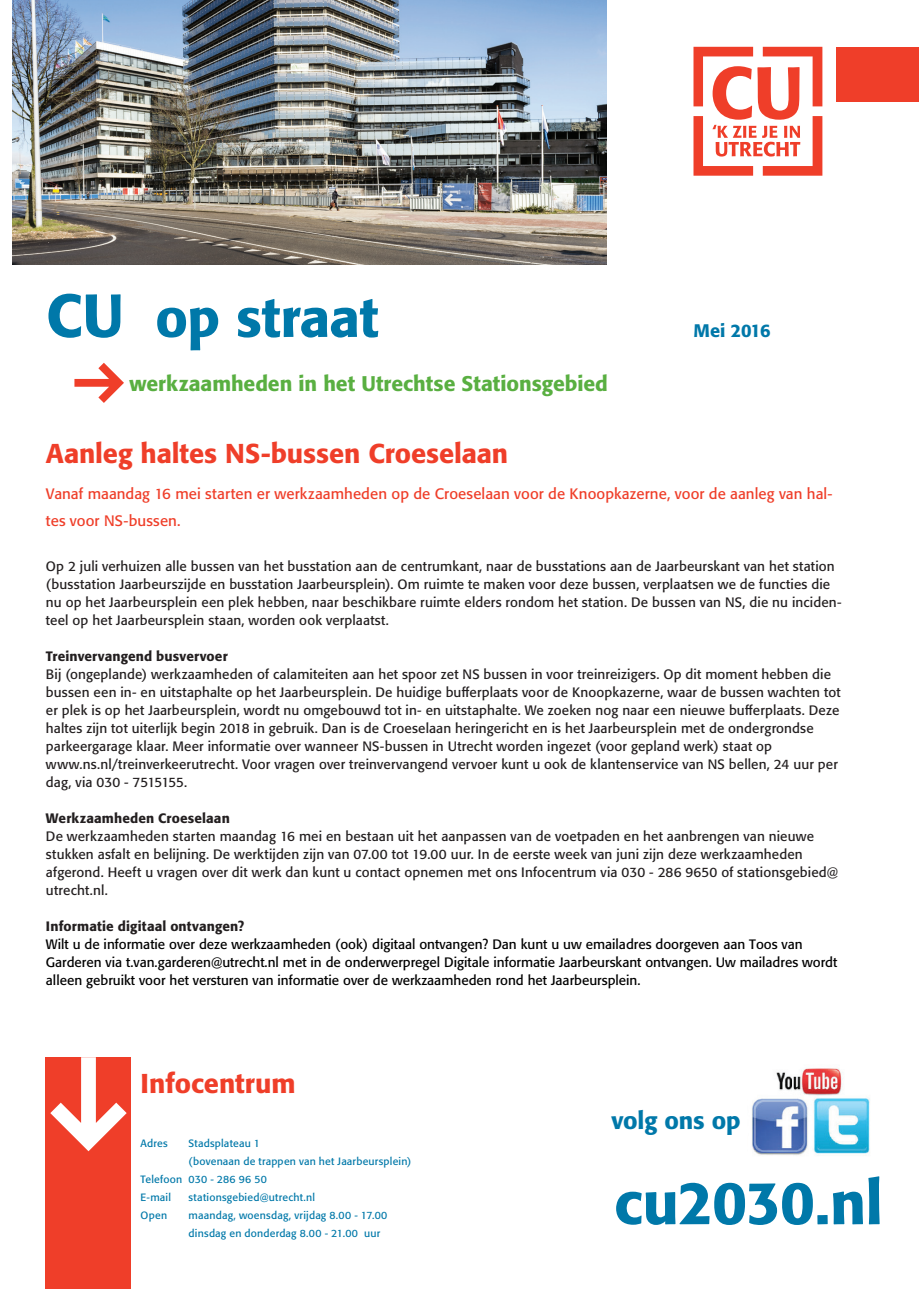
<style>
.page{position:relative;width:919px;height:1289px;background:#fff}
.page>*{position:absolute;margin:0;border:0;box-sizing:border-box;transform-origin:0 0}
.t1{font:500 60px "Formata BQ";letter-spacing:-.015em;color:#0078a9}
.t2{font:500 54px "Formata BQ";letter-spacing:-.005em;color:#0078a9}
.t3{font:500 27px "Formata BQ";color:#ef3e29}
.t4{font:500 24px "Formata BQ";letter-spacing:-.005em;color:#0078a9}
.t5{font:500 21px "Formata BQ";color:#59af41}
.t6{font:500 18px "Formata BQ";letter-spacing:-.01em;color:#0078a9}
.t7{font:15px/27px "Formata BQ";letter-spacing:.005em;color:#ef3e29}
.t8{font:13.5px/18px "Formata BQ";letter-spacing:.01em;color:#231f20}
.t9{font:13.5px/18px "Formata BQ";color:#000}
.t10{font:500 13.5px "Formata BQ";letter-spacing:.01em;color:#231f20}
.t11{font:10.5px/18px "Formata BQ";letter-spacing:.02em;color:#0078a9}
.s1{font-size:60px}
</style>
<div class="page">
<svg style="left:693px;top:47px;width:129px;height:129px"></svg>
<img style="left:13px;top:0;width:593px;height:265px">
<div style="left:836px;top:47px;width:82px;height:54px;background:#ef3e29"></div>
<div style="left:46px;top:1057px;width:85px;height:231px;background:#ef3e29"></div>
<svg style="left:50px;top:1057px;width:77px;height:94px"></svg>
<svg style="left:74px;top:363px;width:50px;height:40px"></svg>
<img style="left:752px;top:1068px;width:118px;height:88px">
<h2 class="t2" style="left:46px;top:285px;width:334px"><span class="s1">CU</span> op straat</h2>
<h3 class="t5" style="left:129px;top:370px;width:480px">werkzaamheden in het Utrechtse Stationsgebied</h3>
<h3 class="t6" style="left:693px;top:319px;width:79px">Mei 2016</h3>
<h3 class="t3" style="left:46px;top:437px;width:463px">Aanleg haltes NS-bussen Croeselaan</h3>
<p class="t7" style="left:46px;top:480px;width:788px">Vanaf maandag 16 mei starten er werkzaamheden op de Croeselaan voor de Knoopkazerne, voor de aanleg van hal&shy;tes voor NS-bussen.</p>
<p class="t8" style="left:46px;top:557px;width:797px">Op 2 juli verhuizen alle bussen van het busstation aan de centrumkant, naar de busstations aan de Jaarbeurskant van het station (busstation Jaarbeurszijde en busstation Jaarbeursplein). Om ruimte te maken voor deze bussen, verplaatsen we de functies die nu op het Jaarbeursplein een plek hebben, naar beschikbare ruimte elders rondom het station. De bussen van NS, die nu inciden&shy;teel op het Jaarbeursplein staan, worden ook verplaatst.</p>
<p class="t10" style="left:46px;top:648px;width:183px">Treinvervangend busvervoer</p>
<p class="t8" style="left:46px;top:665px;width:796px">Bij (ongeplande) werkzaamheden of calamiteiten aan het spoor zet NS bussen in voor treinreizigers. Op dit moment hebben die bussen een in- en uitstaphalte op het Jaarbeursplein. De huidige bufferplaats voor de Knoopkazerne, waar de bussen wachten tot er plek is op het Jaarbeursplein, wordt nu omgebouwd tot in- en uitstaphalte. We zoeken nog naar een nieuwe bufferplaats. Deze haltes zijn tot uiterlijk begin 2018 in gebruik. Dan is de Croeselaan heringericht en is het Jaarbeursplein met de ondergrondse parkeergarage klaar. Meer informatie over wanneer NS-bussen in Utrecht worden ingezet (voor gepland werk) staat op www.ns.nl/treinverkeerutrecht. Voor vragen over treinvervangend vervoer kunt u ook de klantenservice van NS bellen, 24 uur per dag, via 030 - 7515155.</p>
<p class="t10" style="left:46px;top:810px;width:185px">Werkzaamheden Croeselaan</p>
<p class="t8" style="left:46px;top:827px;width:793px">De werkzaamheden starten maandag 16 mei en bestaan uit het aanpassen van de voetpaden en het aanbrengen van nieuwe stukken asfalt en belijning. De werktijden zijn van 07.00 tot 19.00 uur. In de eerste week van juni zijn deze werkzaamheden afgerond. Heeft u vragen over dit werk dan kunt u contact opnemen met ons Infocentrum via 030 - 286 9650 of stationsgebied@ utrecht.nl.</p>
<p class="t10" style="left:46px;top:918px;width:200px">Informatie digitaal ontvangen?</p>
<p class="t9" style="left:46px;top:935px;width:792px">Wilt u de informatie over deze werkzaamheden (ook) digitaal ontvangen? Dan kunt u uw emailadres doorgeven aan Toos van<br>Garderen via t.van.garderen@utrecht.nl met in de onderwerpregel Digitale informatie Jaarbeurskant ontvangen. Uw mailadres wordt alleen gebruikt voor het versturen van informatie over de werkzaamheden rond het Jaarbeursplein.</p>
<h3 class="t3" style="left:141px;top:1067px;width:156px">Infocentrum</h3>
<p class="t11" style="left:141px;top:1134px;width:29px">Adres</p>
<p class="t11" style="left:189px;top:1134px;width:73px">Stadsplateau 1</p>
<p class="t11" style="left:189px;top:1152px;width:224px">(bovenaan de trappen van het Jaarbeursplein)</p>
<p class="t11" style="left:141px;top:1170px;width:128px">Telefoon 030 - 286 96 50</p>
<p class="t11" style="left:141px;top:1188px;width:32px">E-mail</p>
<p class="t11" style="left:189px;top:1188px;width:128px">stationsgebied@utrecht.nl</p>
<p class="t11" style="left:141px;top:1206px;width:28px">Open</p>
<p class="t11" style="left:189px;top:1206px;width:200px">maandag, woensdag, vrijdag 8.00 - 17.00 dinsdag en donderdag 8.00 - 21.00 uur</p>
<h3 class="t4" style="left:611px;top:1106px;width:131px">volg ons op</h3>
<h1 class="t1" style="left:614px;top:1166px;width:270px">cu2030.nl</h1>
</div>
